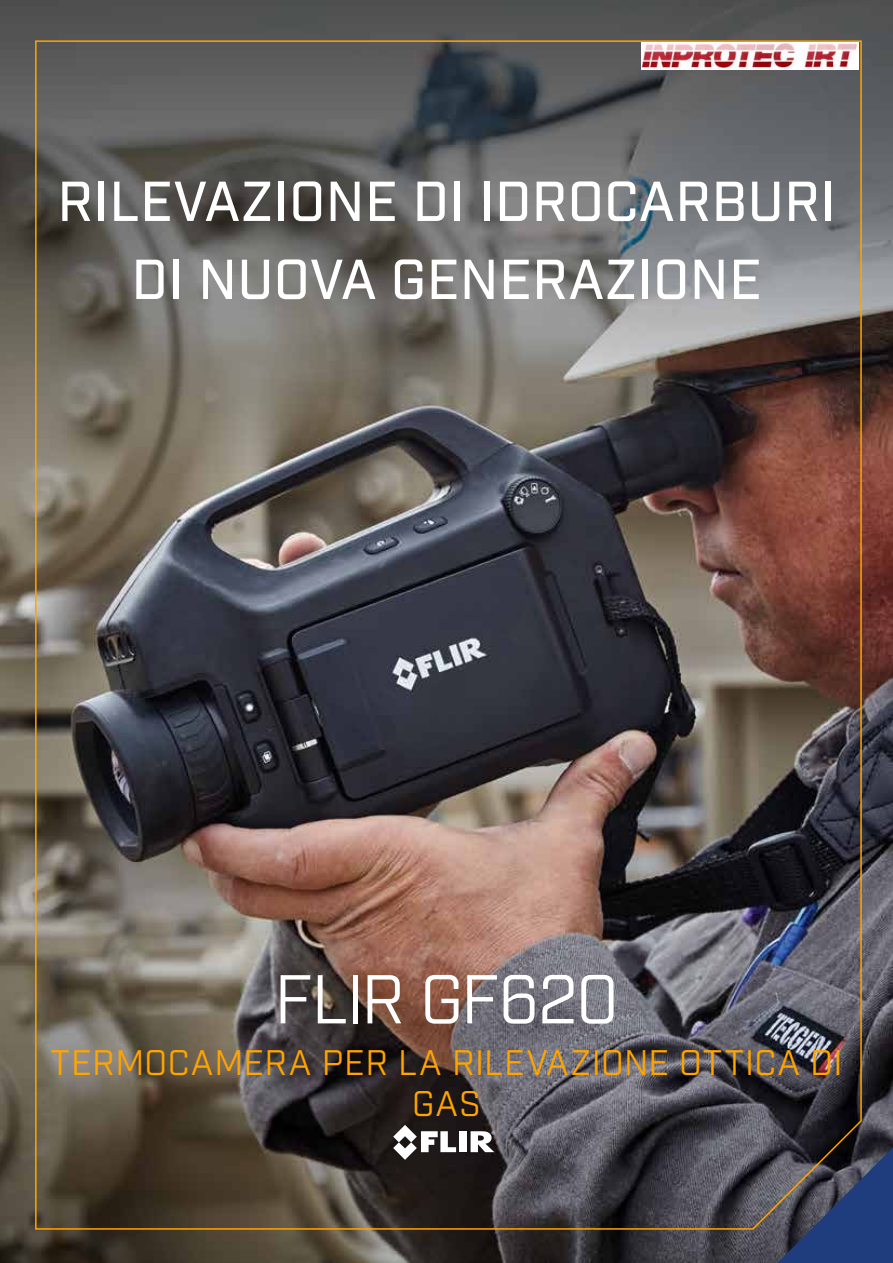
<style>
.page{position:relative;width:893px;height:1263px;background:#fff}
.page>*{position:absolute;margin:0;border:0;box-sizing:border-box;transform-origin:0 0}
.t1{font:67.05px "Industry";letter-spacing:-.03em;color:#fff}
.t2{font:500 54.6px/78px "Industry";letter-spacing:.01em;color:#fff;text-align:center}
.t3{font:34.5px/41.4px "Industry";letter-spacing:.02em;color:#ffa400;text-align:center}
</style>
<div class="page">
<img style="left:0;top:0;width:893px;height:1263px">
<svg style="left:777px;top:1147px;width:116px;height:116px;background:#243d73"></svg>
<img style="left:34px;top:40px;width:828px;height:1190px">
<img style="left:641px;top:43px;width:218px;height:27px">
<p class="t2" style="left:57px;top:164px;width:780px">RILEVAZIONE DI IDROCARBURI<br>DI NUOVA GENERAZIONE</p>
<p class="t1" style="left:274px;top:959px;width:346px">FLIR GF620</p>
<p class="t3" style="left:50px;top:1042px;width:793px">TERMOCAMERA PER LA RILEVAZIONE OTTICA DI<br>GAS</p>
</div>
